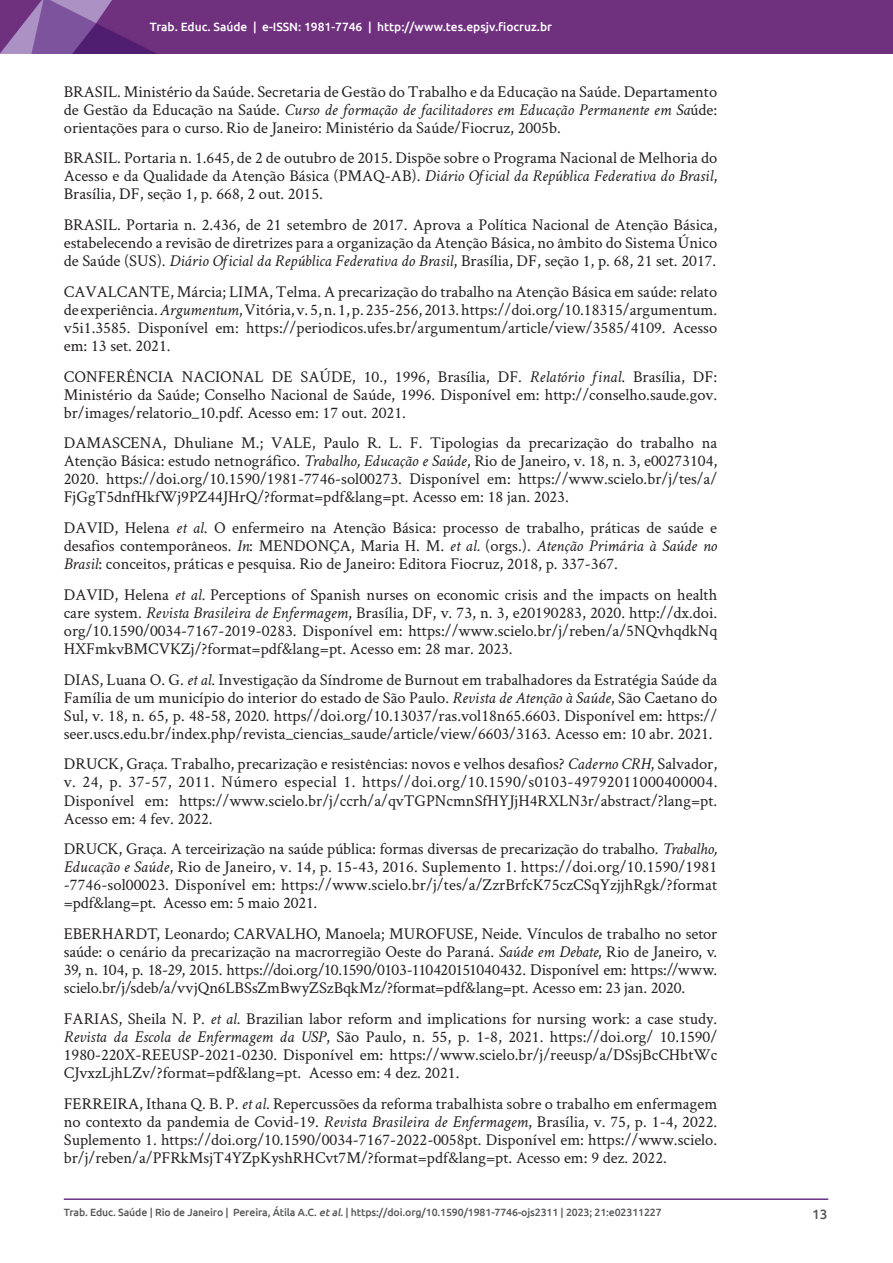
<style>
.page{position:relative;width:893px;height:1263px;background:#fff}
.page>*{position:absolute;margin:0;border:0;box-sizing:border-box;transform-origin:0 0}
.t1{font:16.5px/18px "Crimson Text";color:#231f20;text-align:justify}
.t2{font:500 13.5px "Ubuntu";color:#57585a}
.t3{font:500 12px "Ubuntu";color:#fff}
.t4{font:500 10.5px "Ubuntu";letter-spacing:-.01em;color:#57585a}
.s1{font-style:italic}
</style>
<div class="page">
<hr style="left:64px;top:1198px;width:764px;height:2px;background:#693486">
<img style="left:0;top:0;width:893px;height:53px">
<p class="t3" style="left:150px;top:19px;width:404px">Trab. Educ. Saúde | e-ISSN: 1981-7746 | http://www.tes.epsjv.fiocruz.br</p>
<p class="t1" style="left:64px;top:82px;width:655px">BRASIL. Ministério da Saúde. Secretaria de Gestão do Trabalho e da Educação na Saúde. Departamento de Gestão da Educação na Saúde. <span class="s1">Curso de formação de facilitadores em Educação Permanente em Sa</span>úde: orientações para o curso<span class="s1">.</span> Rio de Janeiro: Ministério da Saúde/Fiocruz, 2005b.</p>
<p class="t1" style="left:64px;top:148px;width:655px">BRASIL. Portaria n. 1.645, de 2 de outubro de 2015. Dispõe sobre o Programa Nacional de Melhoria do Acesso e da Qualidade da Atenção Básica (PMAQ-AB). <span class="s1">Diário Oficial da República Federativa do Brasil</span>, Brasília, DF, seção 1, p. 668, 2 out. 2015.</p>
<p class="t1" style="left:64px;top:215px;width:655px">BRASIL. Portaria n. 2.436, de 21 setembro de 2017. Aprova a Política Nacional de Atenção Básica, estabelecendo a revisão de diretrizes para a organização da Atenção Básica, no âmbito do Sistema Único de Saúde (SUS). <span class="s1">Diário Oficial da República Federativa do Brasil</span>, Brasília, DF, seção 1, p. 68, 21 set. 2017.</p>
<p class="t1" style="left:64px;top:282px;width:655px">CAVALCANTE, Márcia; LIMA, Telma. A precarização do trabalho na Atenção Básica em saúde: relato de experiência. <span class="s1">Argumentum</span>, Vitória, v. 5, n. 1, p. 235-256, 2013. https://doi.org/10.18315/argumentum. v5i1.3585. Disponível em: https://periodicos.ufes.br/argumentum/article/view/3585/4109. Acesso em: 13 set. 2021.</p>
<p class="t1" style="left:64px;top:367px;width:655px">CONFERÊNCIA NACIONAL DE SAÚDE, 10., 1996, Brasília, DF. <span class="s1">Relatório final</span>. Brasília, DF:<br>Ministério da Saúde; Conselho Nacional de Saúde, 1996. Disponível em: http://conselho.saude.gov. br/images/relatorio_10.pdf. Acesso em: 17 out. 2021.</p>
<p class="t1" style="left:64px;top:433px;width:655px">DAMASCENA, Dhuliane M.; VALE, Paulo R. L. F. Tipologias da precarização do trabalho na Atenção Básica: estudo netnográfico. <span class="s1">Trabalho, Educação e Saúde</span>, Rio de Janeiro, v. 18, n. 3, e00273104, 2020. https://doi.org/10.1590/1981-7746-sol00273. Disponível em: https://www.scielo.br/j/tes/a/ FjGgT5dnfHkfWj9PZ44JHrQ/?format=pdf&amp;lang=pt. Acesso em: 18 jan. 2023.</p>
<p class="t1" style="left:64px;top:518px;width:655px">DAVID, Helena <span class="s1">et al</span>. O enfermeiro na Atenção Básica: processo de trabalho, práticas de saúde e desafios contemporâneos. <span class="s1">In</span>: MENDONÇA, Maria H. M. <span class="s1">et al.</span> (orgs.). <span class="s1">Atenção Primária à Saúde no Brasil</span>: conceitos, práticas e pesquisa. Rio de Janeiro: Editora Fiocruz, 2018, p. 337-367.</p>
<p class="t1" style="left:64px;top:585px;width:655px">DAVID, Helena <span class="s1">et al.</span> Perceptions of Spanish nurses on economic crisis and the impacts on health care system. <span class="s1">Revista Brasileira de Enfermagem</span>, Brasília, DF, v. 73, n. 3, e20190283, 2020. http://dx.doi. org/10.1590/0034-7167-2019-0283. Disponível em: https://www.scielo.br/j/reben/a/5NQvhqdkNq HXFmkvBMCVKZj/?format=pdf&amp;lang=pt. Acesso em: 28 mar. 2023.</p>
<p class="t1" style="left:64px;top:670px;width:655px">DIAS, Luana O. G. <span class="s1">et al</span>. Investigação da Síndrome de Burnout em trabalhadores da Estratégia Saúde da Família de um município do interior do estado de São Paulo. <span class="s1">Revista de Atenção à Saúde</span>, São Caetano do Sul, v. 18, n. 65, p. 48-58, 2020. https//doi.org/10.13037/ras.vol18n65.6603. Disponível em: https:// seer.uscs.edu.br/index.php/revista_ciencias_saude/article/view/6603/3163. Acesso em: 10 abr. 2021.</p>
<p class="t1" style="left:64px;top:755px;width:655px">DRUCK, Graça. Trabalho, precarização e resistências: novos e velhos desafios? <span class="s1">Caderno CRH</span>, Salvador, v. 24, p. 37-57, 2011. Número especial 1. https//doi.org/10.1590/s0103-49792011000400004.<br>Disponível em: https://www.scielo.br/j/ccrh/a/qvTGPNcmnSfHYJjH4RXLN3r/abstract/?lang=pt.<br>Acesso em: 4 fev. 2022.</p>
<p class="t1" style="left:64px;top:839px;width:655px">DRUCK, Graça. A terceirização na saúde pública: formas diversas de precarização do trabalho. <span class="s1">Trabalho, Educação e Saúde</span>, Rio de Janeiro, v. 14, p. 15-43, 2016. Suplemento 1. https://doi.org/10.1590/1981 -7746-sol00023. Disponível em: https://www.scielo.br/j/tes/a/ZzrBrfcK75czCSqYzjjhRgk/?format =pdf&amp;lang=pt. Acesso em: 5 maio 2021.</p>
<p class="t1" style="left:64px;top:924px;width:655px">EBERHARDT, Leonardo; CARVALHO, Manoela; MUROFUSE, Neide. Vínculos de trabalho no setor saúde: o cenário da precarização na macrorregião Oeste do Paraná. <span class="s1">Saúde em Debate</span>, Rio de Janeiro, v.<br>39, n. 104, p. 18-29, 2015. https://doi.org/10.1590/0103-110420151040432. Disponível em: https://www. scielo.br/j/sdeb/a/vvjQn6LBSsZmBwyZSzBqkMz/?format=pdf&amp;lang=pt. Acesso em: 23 jan. 2020.</p>
<p class="t1" style="left:64px;top:1009px;width:655px">FARIAS, Sheila N. P. <span class="s1">et al</span>. Brazilian labor reform and implications for nursing work: a case study.<br><span class="s1">Revista da Escola de Enfermagem da USP</span>, São Paulo, n. 55, p. 1-8, 2021. https://doi.org/ 10.1590/ 1980-220X-REEUSP-2021-0230. Disponível em: https://www.scielo.br/j/reeusp/a/DSsjBcCHbtWc CJvxzLjhLZv/?format=pdf&amp;lang=pt. Acesso em: 4 dez. 2021.</p>
<p class="t1" style="left:64px;top:1094px;width:655px">FERREIRA, Ithana Q. B. P. <span class="s1">et al</span>. Repercussões da reforma trabalhista sobre o trabalho em enfermagem no contexto da pandemia de Covid-19. <span class="s1">Revista Brasileira de Enfermagem</span>, Brasília, v. 75, p. 1-4, 2022.<br>Suplemento 1. https://doi.org/10.1590/0034-7167-2022-0058pt. Disponível em: https://www.scielo. br/j/reben/a/PFRkMsjT4YZpKyshRHCvt7M/?format=pdf&amp;lang=pt. Acesso em: 9 dez. 2022.</p>
<p class="t4" style="left:64px;top:1206px;width:599px">Trab. Educ. Saúde | Rio de Janeiro | Pereira, Átila A.C. <span class="s1">etal.</span>| https://doi.org/10.1590/1981-7746-ojs2311 | 2023; 21:e02311227</p>
<p class="t2" style="left:812px;top:1205px;width:17px">13</p>
</div>
